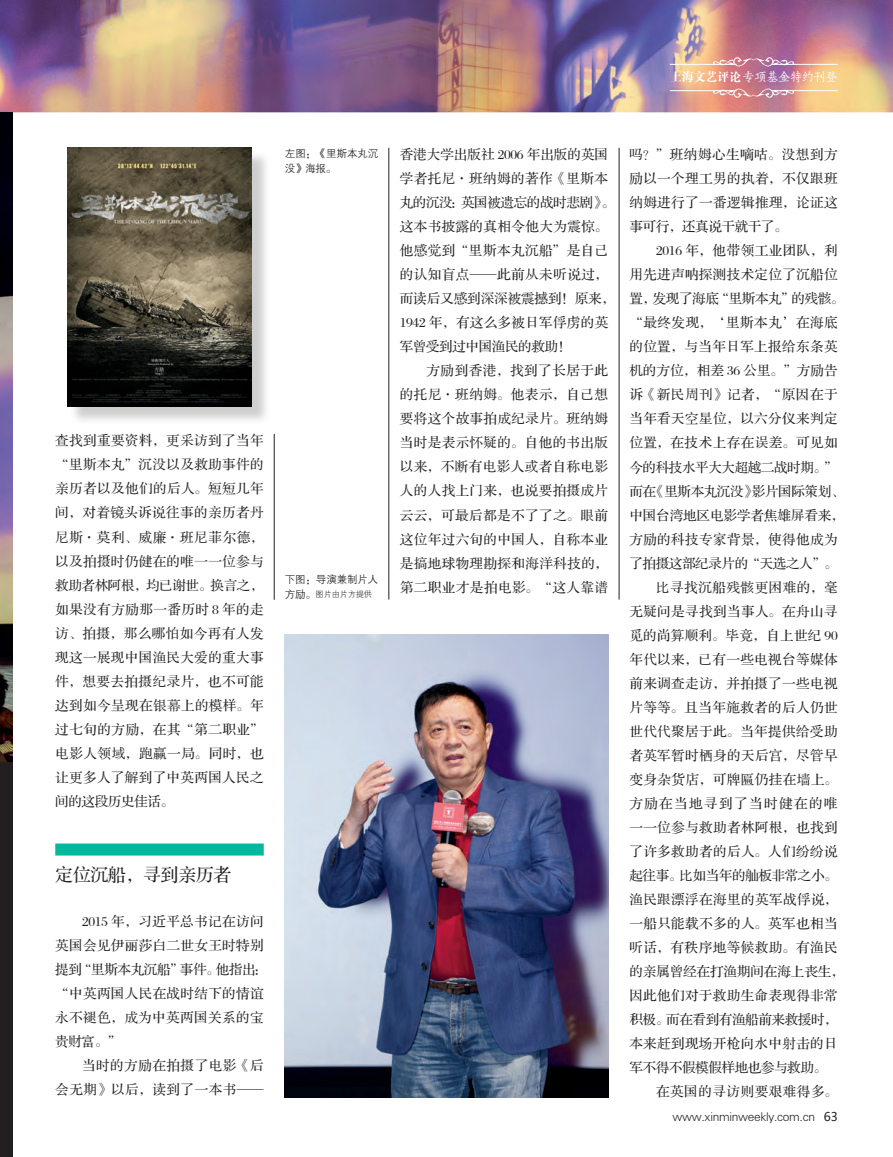
<style>
.page{position:relative;width:893px;height:1157px;background:#fff}
.page>*{position:absolute;margin:0;border:0;box-sizing:border-box;transform-origin:0 0}
.t1{font:18px "FZS3 K GBK1 0";letter-spacing:-.025em;color:#231f20}
.t2{font:13.5px/24px "FZS3 JW GB1 0";letter-spacing:.035em;color:#231f20;text-align:justify}
.t3{font:13.5px "FZS3 JW GB1 0";letter-spacing:-.025em;color:#231f20}
.t4{font:13.5px "FZS3 JW GB1 0";letter-spacing:.005em;color:#231f20}
.t5{font:13.5px "FZS3 JW GB1 0";letter-spacing:-.005em;color:#231f20}
.t6{font:13.5px "FZS3 JW GB1 0";color:#231f20}
.t7{font:13.5px "FZS3 JW GB1 0";letter-spacing:.11em;color:#231f20}
.t8{font:12.15px "FZSKBXKJW GB1 0";letter-spacing:-.025em;color:#fff}
.t9{font:12px "FZXH1 JW GB1 0";letter-spacing:-.025em;color:#231f20}
.t10{font:10.5px/15px "FZZDXJW GB1 0";letter-spacing:-.01em;color:#231f20}
.t11{font:8.25px "FZXH1 JW GB1 0";letter-spacing:-.025em;color:#231f20}
.s1{font-family:"FZDBSJW GB1 0"}
.s2{font-family:"FZS3 K GBK1 0"}
.s3{font-family:"FZZDXJW GB1 0";font-size:10.5px}
.s4{font-family:"Microsoft Ya Hei"}
</style>
<div class="page">
<img style="left:0;top:0;width:893px;height:425px">
<img style="left:714px;top:55px;width:80px;height:12px">
<hr style="left:670px;top:64px;width:66px;height:1px;background:#fff">
<hr style="left:771px;top:64px;width:67px;height:1px;background:#fff">
<img style="left:714px;top:88px;width:80px;height:12px">
<hr style="left:670px;top:90px;width:66px;height:1px;background:#fff">
<hr style="left:771px;top:90px;width:67px;height:1px;background:#fff">
<div style="left:0;top:112px;width:13px;height:1045px;background:#231f20"></div>
<img style="left:0;top:112px;width:13px;height:649px">
<hr style="left:389px;top:148px;width:1px;height:451px;background:#231f20">
<hr style="left:619px;top:148px;width:1px;height:451px;background:#231f20">
<hr style="left:274px;top:434px;width:1px;height:166px;background:#231f20">
<div style="left:55px;top:843px;width:209px;height:12px;background:#03b89d"></div>
<div style="left:69px;top:150px;width:201px;height:275px;background:#231f20;opacity:.22"></div>
<img style="left:67px;top:148px;width:185px;height:258px">
<img style="left:285px;top:634px;width:323px;height:463px">
<p class="t8" style="left:670px;top:71px;width:169px"><span class="s1">上海文艺评论</span>专项基金特约刊登</p>
<p class="t2" style="left:55px;top:429px;width:210px"><span class="s2">查找到重要资料，更采访到了当年“里斯本丸”沉没以及救助事件的亲历者以及他们的后人。短短几年间，对着镜头诉说往事的亲历者丹尼斯·莫利、威廉·班尼菲尔德，以及拍摄时仍健在的唯一一位参与救助者林阿根，均已谢世。换言之，如果没有方励那一番历</span>时 8 年的走访、拍摄，那么哪怕如今再有人发现这一展现中国渔民大爱的重大事件，想要去拍摄纪录片，也不可能达到如今呈现在银幕上的模样。年过七旬的方励，在其“第二职业”电影人领域，跑赢一局。同时，也让更多人了解到了中英两国人民之间的这段历史佳话。</p>
<p class="t1" style="left:55px;top:866px;width:177px">定位沉船，寻到亲历者</p>
<p class="t2" style="left:82px;top:909px;width:183px">2015 年，习近平总书记在访问</p>
<p class="t2" style="left:55px;top:933px;width:210px">英国会见伊丽莎白二世女王时特别</p>
<p class="t3" style="left:55px;top:962px;width:213px">提到“里斯本丸沉船”事件。他指出：</p>
<p class="t2" style="left:55px;top:981px;width:210px">“中英两国人民在战时结下的情谊</p>
<p class="t2" style="left:55px;top:1005px;width:210px">永不褪色，成为中英两国关系的宝</p>
<p class="t2" style="left:55px;top:1029px;width:68px">贵财富。”</p>
<p class="t2" style="left:82px;top:1053px;width:183px">当时的方励在拍摄了电影《后</p>
<p class="t2" style="left:55px;top:1077px;width:210px">会无期》以后，读到了一本书——</p>
<p class="t10" style="left:285px;top:146px;width:95px">左图：《里斯本丸沉没》海报。</p>
<p class="t10" style="left:285px;top:572px;width:95px">下图：导演兼制片人</p>
<p class="t11" style="left:285px;top:590px;width:89px"><span class="s3">方励。</span>图片由片方提供</p>
<p class="t4" style="left:400px;top:148px;width:210px">香港大学出版社 2006 年出版的英国</p>
<p class="t2" style="left:400px;top:167px;width:210px">学者托尼·班纳姆的著作《里斯本</p>
<p class="t3" style="left:400px;top:196px;width:217px">丸的沉没：英国被遗忘的战时悲剧》。</p>
<p class="t2" style="left:400px;top:215px;width:210px">这本书披露的真相令他大为震惊。</p>
<p class="t2" style="left:400px;top:239px;width:210px">他感觉到“里斯本丸沉船”是自己</p>
<p class="t2" style="left:400px;top:263px;width:210px">的认知盲点——此前从未听说过，</p>
<p class="t6" style="left:400px;top:292px;width:217px">而读后又感到深深被震撼到！原来，</p>
<p class="t2" style="left:400px;top:311px;width:210px">1942 年，有这么多被日军俘虏的英</p>
<p class="t3" style="left:400px;top:340px;width:173px">军曾受到过中国渔民的救助！</p>
<p class="t2" style="left:427px;top:359px;width:183px">方励到香港，找到了长居于此</p>
<p class="t2" style="left:400px;top:383px;width:210px">的托尼·班纳姆。他表示，自己想</p>
<p class="t2" style="left:400px;top:407px;width:210px">要将这个故事拍成纪录片。班纳姆</p>
<p class="t2" style="left:400px;top:431px;width:210px">当时是表示怀疑的。自他的书出版</p>
<p class="t2" style="left:400px;top:455px;width:210px">以来，不断有电影人或者自称电影</p>
<p class="t2" style="left:400px;top:479px;width:210px">人的人找上门来，也说要拍摄成片</p>
<p class="t2" style="left:400px;top:503px;width:210px">云云，可最后都是不了了之。眼前</p>
<p class="t2" style="left:400px;top:527px;width:210px">这位年过六旬的中国人，自称本业</p>
<p class="t2" style="left:400px;top:551px;width:210px">是搞地球物理勘探和海洋科技的，</p>
<p class="t2" style="left:400px;top:575px;width:210px">第二职业才是拍电影。“这人靠谱</p>
<p class="t2" style="left:629px;top:143px;width:210px">吗？”班纳姆心生嘀咕。没想到方</p>
<p class="t2" style="left:629px;top:167px;width:210px">励以一个理工男的执着，不仅跟班</p>
<p class="t2" style="left:629px;top:191px;width:210px">纳姆进行了一番逻辑推理，论证这</p>
<p class="t3" style="left:629px;top:220px;width:160px">事可行，还真说干就干了。</p>
<p class="t2" style="left:656px;top:239px;width:183px">2016 年，他带领工业团队，利</p>
<p class="t2" style="left:629px;top:263px;width:210px">用先进声呐探测技术定位了沉船位</p>
<p class="t3" style="left:629px;top:292px;width:217px">置，发现了海底“里斯本丸”的残骸。</p>
<p class="t2" style="left:629px;top:311px;width:210px">“最终发现，‘里斯本丸’在海底</p>
<p class="t2" style="left:629px;top:335px;width:210px">的位置，与当年日军上报给东条英</p>
<p class="t4" style="left:629px;top:364px;width:210px">机的方位，相差 36 公里。”方励告</p>
<p class="t2" style="left:629px;top:383px;width:210px">诉《新民周刊》记者，“原因在于</p>
<p class="t2" style="left:629px;top:407px;width:210px">当年看天空星位，以六分仪来判定</p>
<p class="t2" style="left:629px;top:431px;width:210px">位置，在技术上存在误差。可见如</p>
<p class="t3" style="left:629px;top:460px;width:210px">今的科技水平大大超越二战时期。”</p>
<p class="t3" style="left:629px;top:484px;width:217px">而在《里斯本丸沉没》影片国际策划、</p>
<p class="t5" style="left:629px;top:508px;width:217px">中国台湾地区电影学者焦雄屏看来，</p>
<p class="t2" style="left:629px;top:527px;width:210px">方励的科技专家背景，使得他成为</p>
<p class="t3" style="left:629px;top:556px;width:210px">了拍摄这部纪录片的“天选之人”。</p>
<p class="t2" style="left:656px;top:575px;width:183px">比寻找沉船残骸更困难的，毫</p>
<p class="t2" style="left:629px;top:599px;width:210px">无疑问是寻找到当事人。在舟山寻</p>
<p class="t2" style="left:629px;top:623px;width:210px">觅的尚算顺利。毕竟，自上世纪 90</p>
<p class="t2" style="left:629px;top:647px;width:210px">年代以来，已有一些电视台等媒体</p>
<p class="t2" style="left:629px;top:671px;width:210px">前来调查走访，并拍摄了一些电视</p>
<p class="t2" style="left:629px;top:695px;width:210px">片等等。且当年施救者的后人仍世</p>
<p class="t2" style="left:629px;top:719px;width:210px">世代代聚居于此。当年提供给受助</p>
<p class="t2" style="left:629px;top:743px;width:210px">者英军暂时栖身的天后宫，尽管早</p>
<p class="t2" style="left:629px;top:767px;width:210px">变身杂货店，可牌匾仍挂在墙上。</p>
<p class="t7" style="left:629px;top:796px;width:210px">方励在当地寻到了当时健在的唯</p>
<p class="t2" style="left:629px;top:815px;width:210px">一一位参与救助者林阿根，也找到</p>
<p class="t2" style="left:629px;top:839px;width:210px">了许多救助者的后人。人们纷纷说</p>
<p class="t3" style="left:629px;top:868px;width:210px">起往事。比如当年的舢板非常之小。</p>
<p class="t2" style="left:629px;top:887px;width:210px">渔民跟漂浮在海里的英军战俘说，</p>
<p class="t2" style="left:629px;top:911px;width:210px">一船只能载不多的人。英军也相当</p>
<p class="t2" style="left:629px;top:935px;width:210px">听话，有秩序地等候救助。有渔民</p>
<p class="t5" style="left:629px;top:964px;width:217px">的亲属曾经在打渔期间在海上丧生，</p>
<p class="t2" style="left:629px;top:983px;width:210px">因此他们对于救助生命表现得非常</p>
<p class="t3" style="left:629px;top:1012px;width:210px">积极。而在看到有渔船前来救援时，</p>
<p class="t2" style="left:629px;top:1031px;width:210px">本来赶到现场开枪向水中射击的日</p>
<p class="t3" style="left:629px;top:1060px;width:199px">军不得不假模假样地也参与救助。</p>
<p class="t2" style="left:656px;top:1079px;width:183px">在英国的寻访则要艰难得多。</p>
<p class="t9" style="left:673px;top:1109px;width:167px">www.xinminweekly.com.cn <span class="s4">63</span></p>
</div>
